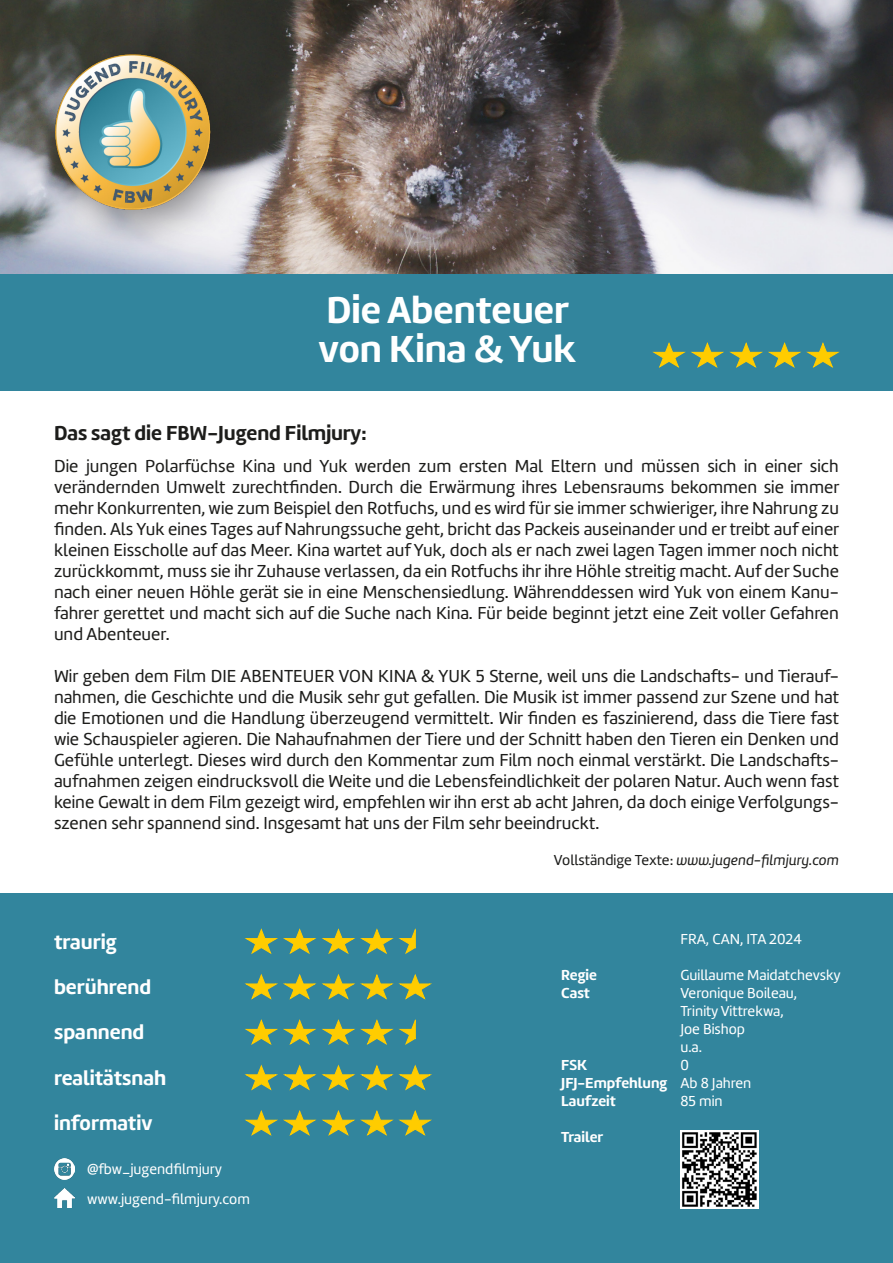
<style>
.page{position:relative;width:893px;height:1263px;background:#fff}
.page>*{position:absolute;margin:0;border:0;box-sizing:border-box;transform-origin:0 0}
.t1{font:39px "Amelia Basic Bold";color:#fff}
.t2{font:21px "Amelia Basic Bold";color:#fff}
.t3{font:21px "Amelia Basic Bold";color:#1d1d1b}
.t4{font:18px/21px "Amelia Basic";color:#1d1d1b;text-align:justify}
.t5{font:15px "Amelia Basic";color:#fff}
.t6{font:15px "Amelia Basic Bold";color:#fff}
.t7{font:15px "Amelia Basic Italic";color:#1d1d1b}
.s1{font-family:"Amelia Basic"}
</style>
<div class="page">
<img style="left:0;top:0;width:893px;height:274px">
<div style="left:27px;top:26px;width:228px;height:229px;background:#1d1d1b;opacity:.52"></div>
<img style="left:45px;top:46px;width:174px;height:173px">
<div style="left:0;top:274px;width:893px;height:117px;background:#32859d"></div>
<div style="left:0;top:893px;width:893px;height:370px;background:#32859d"></div>
<svg style="left:245px;top:974px;width:187px;height:26px"></svg>
<svg style="left:245px;top:928px;width:171px;height:26px"></svg>
<svg style="left:245px;top:1019px;width:171px;height:26px"></svg>
<svg style="left:245px;top:1064px;width:187px;height:26px"></svg>
<svg style="left:245px;top:1110px;width:187px;height:26px"></svg>
<img style="left:680px;top:1130px;width:79px;height:79px">
<img style="left:54px;top:1159px;width:20px;height:20px">
<img style="left:54px;top:1189px;width:20px;height:18px">
<svg style="left:653px;top:342px;width:187px;height:26px"></svg>
<p class="t1" style="left:326px;top:287px;width:244px">Die Abenteuer</p>
<p class="t1" style="left:319px;top:326px;width:259px">von Kina &amp; Yuk</p>
<p class="t3" style="left:54px;top:421px;width:314px">Das sagt die FBW-Jugend Filmjury:</p>
<p class="t4" style="left:54px;top:455px;width:787px">Die jungen Polarfüchse Kina und Yuk werden zum ersten Mal Eltern und müssen sich in einer sich verändernden Umwelt zurechtfinden. Durch die Erwärmung ihres Lebensraums bekommen sie immer mehr Konkurrenten, wie zum Beispiel den Rotfuchs, und es wird für sie immer schwieriger, ihre Nahrung zu finden. Als Yuk eines Tages auf Nahrungssuche geht, bricht das Packeis auseinander und er treibt auf einer kleinen Eisscholle auf das Meer. Kina wartet auf Yuk, doch als er nach zwei lagen Tagen immer noch nicht zurückkommt, muss sie ihr Zuhause verlassen, da ein Rotfuchs ihr ihre Höhle streitig macht. Auf der Suche nach einer neuen Höhle gerät sie in eine Menschensiedlung. Währenddessen wird Yuk von einem Kanu&shy;fahrer gerettet und macht sich auf die Suche nach Kina. Für beide beginnt jetzt eine Zeit voller Gefahren und Abenteuer.</p>
<p class="t4" style="left:54px;top:665px;width:786px">Wir geben dem Film DIE ABENTEUER VON KINA &amp; YUK 5 Sterne, weil uns die Landschafts- und Tierauf&shy;nahmen, die Geschichte und die Musik sehr gut gefallen. Die Musik ist immer passend zur Szene und hat die Emotionen und die Handlung überzeugend vermittelt. Wir finden es faszinierend, dass die Tiere fast wie Schauspieler agieren. Die Nahaufnahmen der Tiere und der Schnitt haben den Tieren ein Denken und Gefühle unterlegt. Dieses wird durch den Kommentar zum Film noch einmal verstärkt. Die Landschafts&shy;aufnahmen zeigen eindrucksvoll die Weite und die Lebensfeindlichkeit der polaren Natur. Auch wenn fast keine Gewalt in dem Film gezeigt wird, empfehlen wir ihn erst ab acht Jahren, da doch einige Verfolgungs&shy;szenen sehr spannend sind. Insgesamt hat uns der Film sehr beeindruckt.</p>
<p class="t7" style="left:554px;top:851px;width:287px"><span class="s1">Vollständige Texte:</span> www.jugend-filmjury.com</p>
<p class="t2" style="left:54px;top:929px;width:64px">traurig</p>
<p class="t2" style="left:54px;top:974px;width:99px">berührend</p>
<p class="t2" style="left:54px;top:1020px;width:92px">spannend</p>
<p class="t2" style="left:54px;top:1066px;width:114px">realitätsnah</p>
<p class="t2" style="left:54px;top:1111px;width:100px">informativ</p>
<p class="t5" style="left:87px;top:1160px;width:136px">@fbw_jugendfilmjury</p>
<p class="t5" style="left:87px;top:1190px;width:164px">www.jugend-filmjury.com</p>
<p class="t6" style="left:561px;top:966px;width:37px">Regie</p>
<p class="t6" style="left:561px;top:984px;width:30px">Cast</p>
<p class="t6" style="left:561px;top:1056px;width:27px">FSK</p>
<p class="t6" style="left:561px;top:1074px;width:107px">JFJ-Empfehlung</p>
<p class="t6" style="left:561px;top:1092px;width:56px">Laufzeit</p>
<p class="t6" style="left:561px;top:1128px;width:44px">Trailer</p>
<p class="t5" style="left:680px;top:930px;width:123px">FRA, CAN, ITA 2024</p>
<p class="t5" style="left:680px;top:966px;width:162px">Guillaume Maidatchevsky</p>
<p class="t5" style="left:680px;top:984px;width:118px">Veronique Boileau,</p>
<p class="t5" style="left:680px;top:1002px;width:105px">Trinity Vittrekwa,</p>
<p class="t5" style="left:680px;top:1020px;width:66px">Joe Bishop</p>
<p class="t5" style="left:680px;top:1038px;width:23px">u.a.</p>
<p class="t5" style="left:680px;top:1056px;width:10px">0</p>
<p class="t5" style="left:680px;top:1074px;width:72px">Ab 8 Jahren</p>
<p class="t5" style="left:680px;top:1092px;width:44px">85 min</p>
</div>
